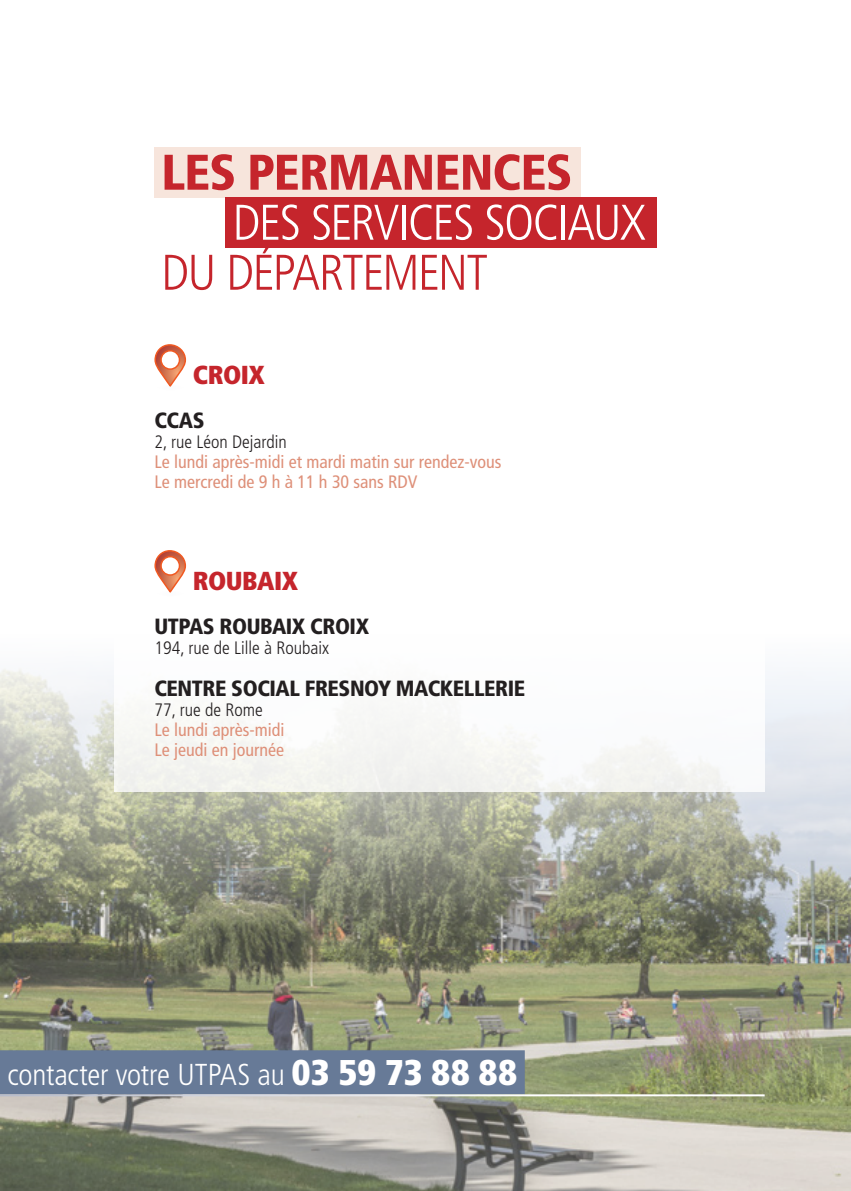
<style>
.page{position:relative;width:851px;height:1191px;background:#fff}
.page>*{position:absolute;margin:0;border:0;box-sizing:border-box;transform-origin:0 0}
.t1{font:300 condensed 50px "Frutiger LT Std";letter-spacing:-.03em;color:#fff}
.t2{font:900 condensed 50px "Frutiger LT Std";letter-spacing:-.015em;color:#c5252c}
.t3{font:300 condensed 50px "Frutiger LT Std";letter-spacing:-.03em;color:#c5252c}
.t4{font:300 condensed 30.2px "Frutiger LT Std";letter-spacing:-.01em;color:#fff}
.t5{font:900 condensed 26px "Frutiger LT Std";letter-spacing:-.02em;color:#c5252c}
.t6{font:900 condensed 22px "Frutiger LT Std";letter-spacing:-.02em;color:#231f20}
.t7{font:condensed 18px/20px "Frutiger LT Std";color:#de9079}
.t8{font:300 condensed 18px "Frutiger LT Std";color:#231f20}
.s1{font-weight:900;font-size:35.8px}
</style>
<div class="page">
<img style="left:0;top:669px;width:850px;height:522px">
<div style="left:115px;top:336px;width:649px;height:455px;background:#fff"></div>
<div style="left:154px;top:147px;width:427px;height:50px;background:#f7e5dc"></div>
<div style="left:225px;top:197px;width:431px;height:51px;background:#c5252c"></div>
<div style="left:0;top:1050px;width:524px;height:44px;background:#677a97"></div>
<svg style="left:154px;top:344px;width:33px;height:43px"></svg>
<svg style="left:154px;top:550px;width:33px;height:43px"></svg>
<hr style="left:0;top:1094px;width:764px;height:2px;background:#fff">
<h1 class="t2" style="left:161px;top:142px;width:412px">LES PERMANENCES</h1>
<h1 class="t1" style="left:232px;top:194px;width:414px">DES SERVICES SOCIAUX</h1>
<h1 class="t3" style="left:161px;top:244px;width:328px">DU DÉPARTEMENT</h1>
<h3 class="t5" style="left:193px;top:359px;width:74px">CROIX</h3>
<p class="t6" style="left:154px;top:407px;width:52px">CCAS</p>
<p class="t8" style="left:154px;top:431px;width:134px">2, rue Léon Dejardin</p>
<p class="t7" style="left:154px;top:452px;width:348px">Le lundi après-midi et mardi matin sur rendez-vous<br>Le mercredi de 9 h à 11 h 30 sans RDV</p>
<h3 class="t5" style="left:193px;top:565px;width:107px">ROUBAIX</h3>
<p class="t6" style="left:154px;top:613px;width:216px">UTPAS ROUBAIX CROIX</p>
<p class="t8" style="left:154px;top:637px;width:176px">194, rue de Lille à Roubaix</p>
<p class="t6" style="left:154px;top:675px;width:372px">CENTRE SOCIAL FRESNOY MACKELLERIE</p>
<p class="t8" style="left:154px;top:699px;width:110px">77, rue de Rome</p>
<p class="t7" style="left:154px;top:719px;width:131px">Le lundi après-midi<br>Le jeudi en journée</p>
<h2 class="t4" style="left:8px;top:1057px;width:511px">contacter votre UTPAS au <span class="s1">03 59 73 88 88</span></h2>
</div>
